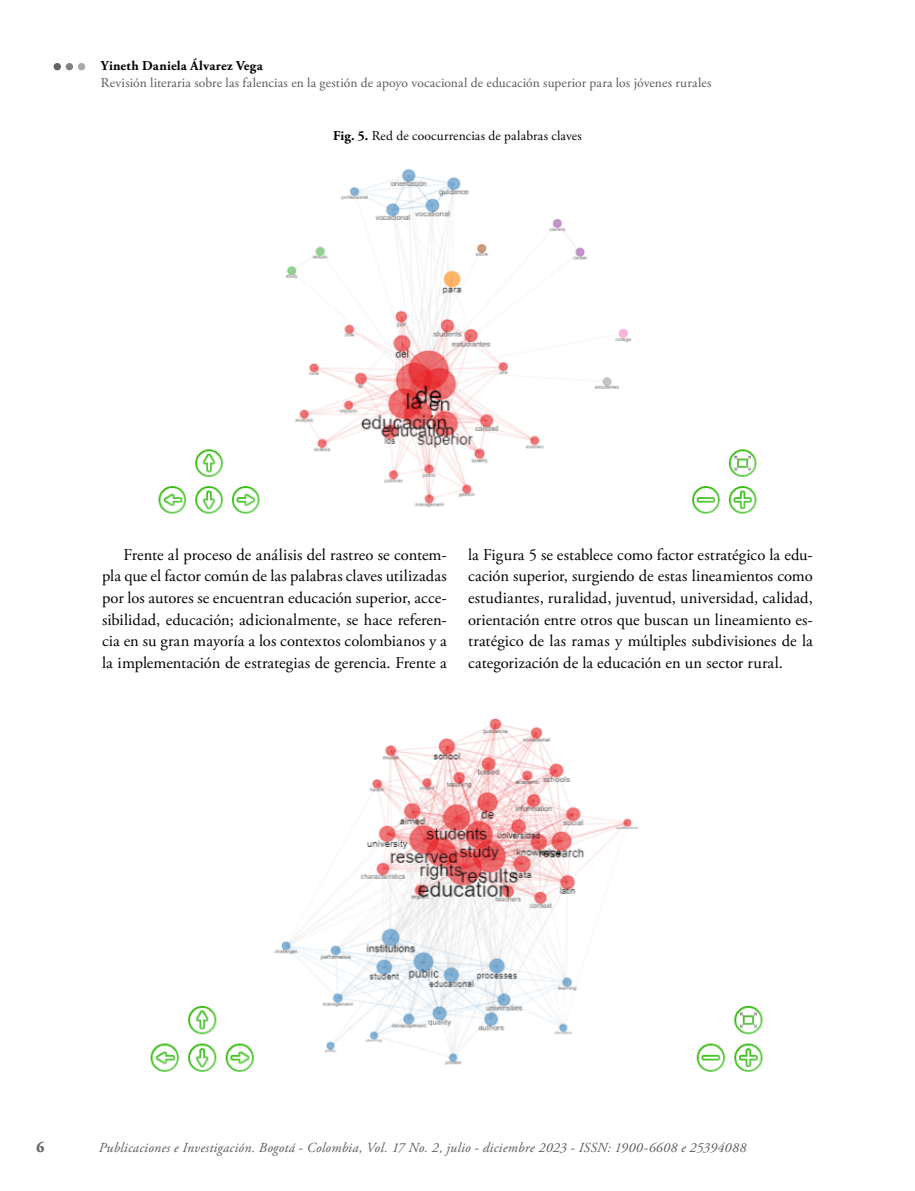
<style>
.page{position:relative;width:915px;height:1191px;background:#fff}
.page>*{position:absolute;margin:0;border:0;box-sizing:border-box;transform-origin:0 0}
.t1{font:16.5px/21.6px "Adobe Garamond Pro";letter-spacing:-.015em;color:#000;text-align:justify}
.t2{font:700 15px "Adobe Garamond Pro";color:#6d6e71}
.t3{font:italic 13.8px "Adobe Garamond Pro";letter-spacing:.02em;color:#58595b}
.t4{font:13.5px "Adobe Garamond Pro";letter-spacing:.01em;color:#58595b}
.t5{font:13.5px "Adobe Garamond Pro";color:#000}
.t6{font:700 13.5px "Adobe Garamond Pro";letter-spacing:.02em;color:#000}
.s1{font-weight:700}
</style>
<div class="page">
<div style="left:54px;top:63px;width:7px;height:7px;background:#636466;border-radius:50%"></div>
<div style="left:66px;top:63px;width:7px;height:7px;background:#808285;border-radius:50%"></div>
<div style="left:78px;top:63px;width:7px;height:7px;background:#a7a9ac;border-radius:50%"></div>
<img style="left:158px;top:169px;width:599px;height:345px">
<img style="left:150px;top:718px;width:613px;height:354px">
<div style="left:150px;top:162px;width:69px;height:26px;background:#fff"></div>
<p class="t6" style="left:101px;top:58px;width:163px">Yineth Daniela Álvarez Vega</p>
<p class="t4" style="left:101px;top:75px;width:612px">Revisión literaria sobre las falencias en la gestión de apoyo vocacional de educación superior para los jóvenes rurales</p>
<p class="t5" style="left:333px;top:127px;width:250px"><span class="s1">Fig. 5.</span> Red de coocurrencias de palabras claves</p>
<p class="t1" style="left:102px;top:544px;width:346px;text-indent:21px">Frente al proceso de análisis del rastreo se contem&shy;pla que el factor común de las palabras claves utilizadas por los autores se encuentran educación superior, acce&shy;sibilidad, educación; adicionalmente, se hace referen&shy;cia en su gran mayoría a los contextos colombianos y a la implementación de estrategias de gerencia. Frente a</p>
<p class="t1" style="left:468px;top:544px;width:346px">la Figura 5 se establece como factor estratégico la edu&shy;cación superior, surgiendo de estas lineamientos como estudiantes, ruralidad, juventud, universidad, calidad, orientación entre otros que buscan un lineamiento es&shy;tratégico de las ramas y múltiples subdivisiones de la categorización de la educación en un sector rural.</p>
<p class="t2" style="left:36px;top:1138px;width:9px">6</p>
<p class="t3" style="left:99px;top:1139px;width:648px">Publicaciones e Investigación. Bogotá - Colombia, Vol. 17 No. 2, julio - diciembre 2023 - ISSN: 1900-6608 e 25394088</p>
</div>
